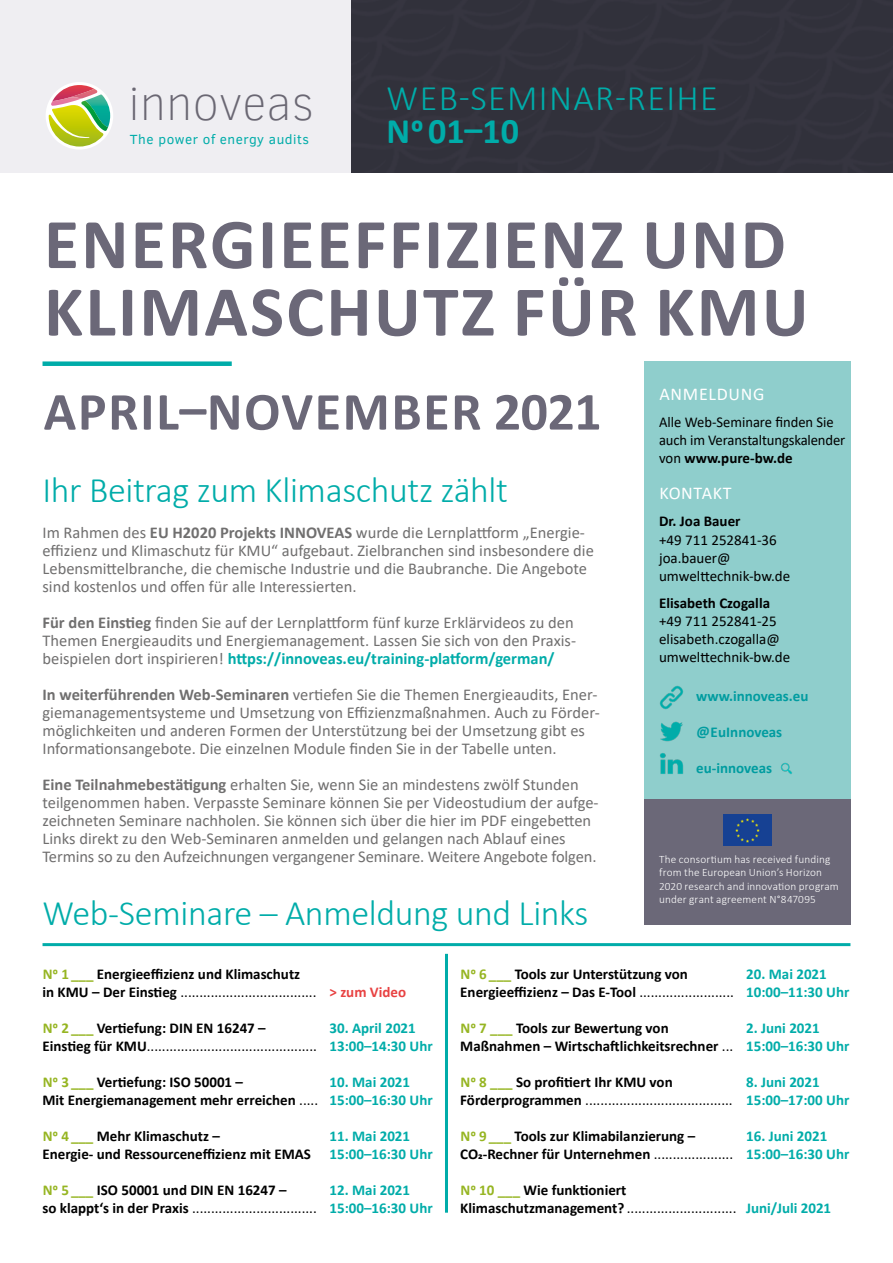
<style>
.page{position:relative;width:893px;height:1263px;background:#fff}
.page>*{position:absolute;margin:0;border:0;box-sizing:border-box;transform-origin:0 0}
.t1{font:700 72px/67.5px "Calibri";letter-spacing:.03em;color:#6b6878}
.t2{font:700 54px "Calibri";letter-spacing:.03em;color:#6b6878}
.t3{font:100 48.6px "Clear Sans";color:#6a6773}
.t4{font:300 36px "Calibri";letter-spacing:-.01em;color:#00aca9}
.t5{font:300 36px "Calibri";letter-spacing:.04em;color:#00aca9}
.t6{font:700 36px "Calibri";color:#00aca9}
.t7{font:18px "Calibri";letter-spacing:.04em;color:#fff}
.t8{font:16.5px/18px "Calibri";color:#706f6f}
.t9{font:700 15px/18px "Calibri";color:#000}
.t10{font:15px/18px "Calibri";color:#000}
.t11{font:700 15px/18px "Calibri";color:#00aca9}
.t12{font:700 15px "Calibri";color:#009ca0}
.t13{font:700 15px "Calibri";color:#e84242}
.t14{font:13.5px "Clear Sans";letter-spacing:.04em;color:#00aca9}
.t15{font:300 11.25px/13.5px "Calibri";letter-spacing:.01em;color:#fff}
.s1{font-weight:700}
.s2{font-weight:700;color:#00aca9}
.s3{color:#96b522}
.s4{font-weight:400}
.s5{font-weight:700;color:#96b522}
</style>
<div class="page">
<div style="left:0;top:0;width:352px;height:172px;background:#efeef2"></div>
<div style="left:644px;top:799px;width:206px;height:126px;background:#6b6878"></div>
<div style="left:43px;top:361px;width:189px;height:5px;background:#00aca9"></div>
<svg style="left:46px;top:82px;width:67px;height:67px"></svg>
<div style="left:644px;top:361px;width:206px;height:438px;background:#8fcecc"></div>
<div style="left:352px;top:0;width:541px;height:172px;background:#31313b"></div>
<hr style="left:43px;top:943px;width:807px;height:3px;background:#00aca9">
<hr style="left:445px;top:954px;width:3px;height:259px;background:#00aca9">
<img style="left:660px;top:721px;width:23px;height:21px">
<img style="left:660px;top:753px;width:23px;height:21px">
<img style="left:660px;top:686px;width:23px;height:23px">
<svg style="left:781px;top:763px;width:11px;height:11px"></svg>
<img style="left:723px;top:814px;width:48px;height:32px">
<h3 class="t3" style="left:129px;top:71px;width:187px">innoveas</h3>
<p class="t14" style="left:130px;top:130px;width:181px">The power of energy audits</p>
<h3 class="t5" style="left:387px;top:76px;width:333px">WEB-SEMINAR-REIHE</h3>
<h3 class="t6" style="left:387px;top:106px;width:134px">N0 01–10</h3>
<h1 class="t1" style="left:44px;top:209px;width:766px">ENERGIEEFFIZIENZ UND<br>KLIMASCHUTZ FÜR KMU</h1>
<h2 class="t2" style="left:44px;top:373px;width:559px">APRIL–NOVEMBER 2021</h2>
<h3 class="t4" style="left:42px;top:467px;width:467px">Ihr Beitrag zum Klimaschutz zählt</h3>
<p class="t8" style="left:43px;top:523px;width:553px">Im Rahmen des <span class="s1">EU H2020 Projekts INNOVEAS</span> wurde die Lernplattform „Energie&shy;effizienz und Klimaschutz für KMU“ aufgebaut. Zielbranchen sind insbesondere die Lebensmittelbranche, die chemische Industrie und die Baubranche. Die Angebote sind kostenlos und offen für alle Interessierten.</p>
<p class="t8" style="left:43px;top:613px;width:535px"><span class="s1">Für den Einstieg</span> finden Sie auf der Lernplattform fünf kurze Erklärvideos zu den<br>Themen Energieaudits und Energiemanagement. Lassen Sie sich von den Praxis&shy;beispielen dort inspirieren! <span class="s2">https://innoveas.eu/training-platform/german/</span></p>
<p class="t8" style="left:43px;top:685px;width:559px"><span class="s1">In weiterführenden Web-Seminaren</span> vertiefen Sie die Themen Energieaudits, Ener&shy;giemanagementsysteme und Umsetzung von Effizienzmaßnahmen. Auch zu Förder&shy;möglichkeiten und anderen Formen der Unterstützung bei der Umsetzung gibt es Informationsangebote. Die einzelnen Module finden Sie in der Tabelle unten.</p>
<p class="t8" style="left:43px;top:775px;width:558px"><span class="s1">Eine Teilnahmebestätigung</span> erhalten Sie, wenn Sie an mindestens zwölf Stunden teilgenommen haben. Verpasste Seminare können Sie per Videostudium der aufge&shy;zeichneten Seminare nachholen. Sie können sich über die hier im PDF eingebetten Links direkt zu den Web-Seminaren anmelden und gelangen nach Ablauf eines Termins so zu den Aufzeichnungen vergangener Seminare. Weitere Angebote folgen.</p>
<h3 class="t4" style="left:43px;top:890px;width:547px">Web-Seminare – Anmeldung und Links</h3>
<p class="t7" style="left:659px;top:382px;width:106px">ANMELDUNG</p>
<p class="t10" style="left:659px;top:413px;width:188px">Alle Web-Seminare finden Sie auch im Veranstaltungskalender von <span class="s1">www.pure-bw.de</span></p>
<p class="t7" style="left:659px;top:481px;width:74px">KONTAKT</p>
<p class="t9" style="left:659px;top:512px;width:83px">Dr. Joa Bauer</p>
<p class="t10" style="left:659px;top:530px;width:133px">+49 711 252841-36 joa.bauer@ umwelttechnik-bw.de</p>
<p class="t9" style="left:659px;top:593px;width:112px">Elisabeth Czogalla</p>
<p class="t10" style="left:659px;top:611px;width:133px">+49 711 252841-25 elisabeth.czogalla@ umwelttechnik-bw.de</p>
<p class="t12" style="left:696px;top:686px;width:114px">www.innoveas.eu</p>
<p class="t12" style="left:696px;top:722px;width:87px">@EuInnoveas</p>
<p class="t12" style="left:696px;top:758px;width:77px">eu-innoveas</p>
<p class="t15" style="left:659px;top:852px;width:181px">The consortium has received funding from the European Union’s Horizon 2020 research and innovation program under grant agreement N°847095</p>
<p class="t9" style="left:43px;top:964px;width:275px"><span class="s3">N0 1 ___</span> Energieeffizienz und Klimaschutz<br>in KMU – Der Einstieg <span class="s4">....................................</span></p>
<p class="t10" style="left:42px;top:1018px;width:276px"><span class="s5">N0 2 ___</span> <span class="s1">Vertiefung: DIN EN 16247 –<br>Einstieg für KMU</span>.............................................</p>
<p class="t9" style="left:42px;top:1072px;width:277px"><span class="s3">N0 3 ___</span> Vertiefung: ISO 50001 –<br>Mit Energiemanagement mehr erreichen <span class="s4">.....</span></p>
<p class="t9" style="left:42px;top:1126px;width:270px"><span class="s3">N0 4 ___</span> Mehr Klimaschutz –<br>Energie- und Ressourceneffizienz mit EMAS</p>
<p class="t9" style="left:42px;top:1180px;width:276px"><span class="s3">N0 5 ___</span> ISO 50001 und DIN EN 16247 –<br>so klappt‘s in der Praxis <span class="s4">.................................</span></p>
<p class="t13" style="left:330px;top:981px;width:78px">&gt; zum Video</p>
<p class="t11" style="left:330px;top:1018px;width:105px">30. April 2021<br>13:00–14:30 Uhr</p>
<p class="t11" style="left:330px;top:1072px;width:105px">10. Mai 2021<br>15:00–16:30 Uhr</p>
<p class="t11" style="left:330px;top:1126px;width:105px">11. Mai 2021<br>15:00–16:30 Uhr</p>
<p class="t11" style="left:330px;top:1180px;width:105px">12. Mai 2021<br>15:00–16:30 Uhr</p>
<p class="t9" style="left:460px;top:964px;width:275px"><span class="s3">N0 6 ___</span> Tools zur Unterstützung von<br>Energieeffizienz – Das E-Tool <span class="s4">.........................</span></p>
<p class="t9" style="left:460px;top:1018px;width:274px"><span class="s3">N0 7 ___</span> Tools zur Bewertung von<br>Maßnahmen – Wirtschaftlichkeitsrechner <span class="s4">...</span></p>
<p class="t10" style="left:460px;top:1072px;width:274px"><span class="s5">N0 8 ___</span> <span class="s1">So profitiert Ihr KMU von<br>Förderprogrammen</span> .......................................</p>
<p class="t9" style="left:460px;top:1126px;width:274px"><span class="s3">N0 9 ___</span> Tools zur Klimabilanzierung –<br>CO2-Rechner für Unternehmen <span class="s4">.....................</span></p>
<p class="t9" style="left:460px;top:1180px;width:278px"><span class="s3">N0 10 ___</span> Wie funktioniert<br>Klimaschutzmanagement? <span class="s4">.............................</span></p>
<p class="t11" style="left:746px;top:964px;width:105px">20. Mai 2021<br>10:00–11:30 Uhr</p>
<p class="t11" style="left:746px;top:1018px;width:105px">2. Juni 2021<br>15:00–16:30 Uhr</p>
<p class="t11" style="left:746px;top:1072px;width:105px">8. Juni 2021<br>15:00–17:00 Uhr</p>
<p class="t11" style="left:746px;top:1126px;width:105px">16. Juni 2021<br>15:00–16:30 Uhr</p>
<p class="t11" style="left:746px;top:1198px;width:87px">Juni/Juli 2021</p>
</div>
